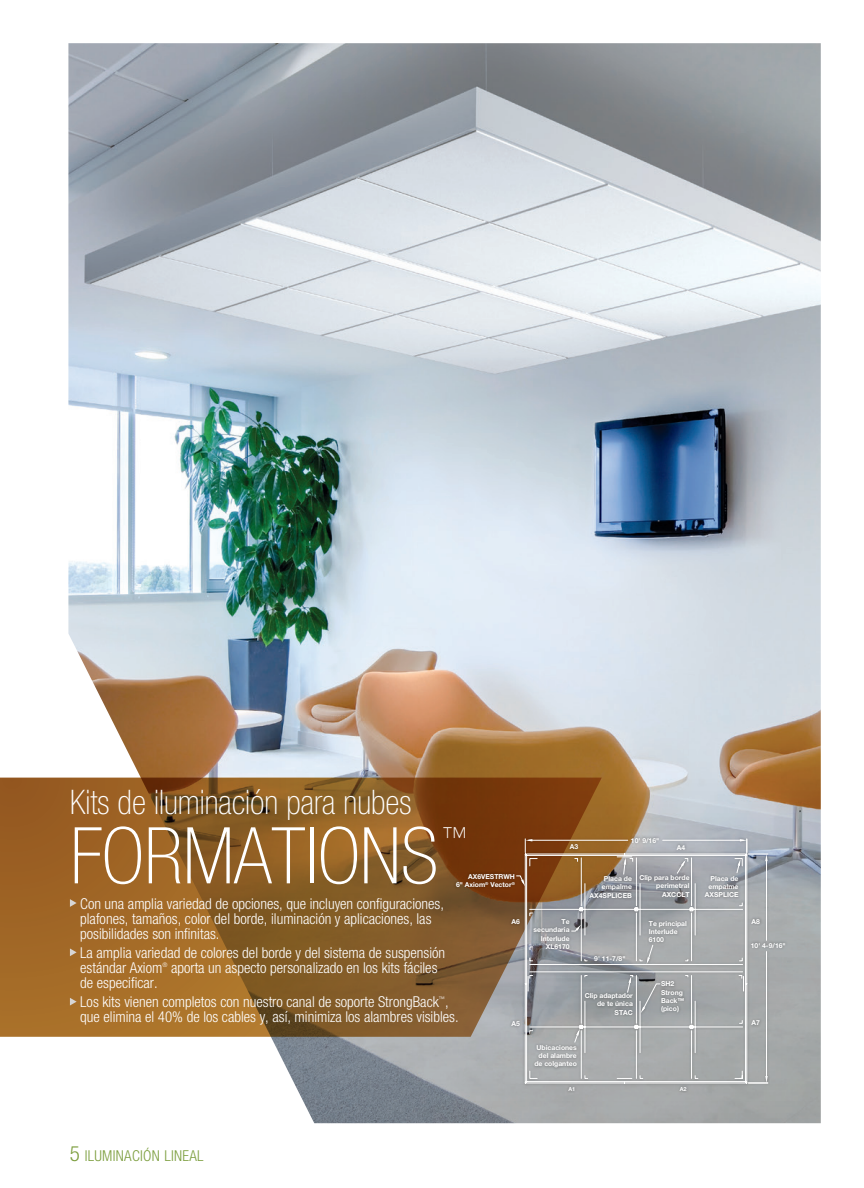
<style>
.page{position:relative;width:864px;height:1188px;background:#fff}
.page>*{position:absolute;margin:0;border:0;box-sizing:border-box;transform-origin:0 0}
.t1{font:100 condensed 78.45px "Helvetica Neue LT Std";color:#fff}
.t2{font:100 condensed 33.9px "Helvetica Neue LT Std";color:#fff}
.t3{font:100 condensed 26.4px "Helvetica Neue LT Std";color:#fff}
.t4{font:300 condensed 15px/15px "Helvetica Neue LT Std";color:#fff}
.bullet_copy_text{font:300 condensed 15px "Helvetica Neue LT Std";letter-spacing:.02em;color:#7c9e3e}
.t5{font:700 6.75px/8.2px "Helvetica Neue LT Std";color:#fff;text-align:right}
.t6{font:300 condensed 6.3px "Helvetica Neue LT Std";color:#fff}
.t7{font:700 5.55px "Helvetica Neue LT Std";color:#fff}
.s1{font-size:21px}
</style>
<div class="page">
<img style="left:68px;top:43px;width:753px;height:1080px">
<svg style="left:0;top:778px;width:602px;height:259px;background:#905e24"></svg>
<svg style="left:70px;top:899px;width:7px;height:8px"></svg>
<svg style="left:70px;top:948px;width:7px;height:8px"></svg>
<svg style="left:70px;top:998px;width:7px;height:8px"></svg>
<div style="left:453px;top:835px;width:335px;height:258px;background:#000;opacity:.33"></div>
<svg style="left:524px;top:852px;width:224px;height:232px;background:#a4a3a3"></svg>
<hr style="left:529px;top:840px;width:99px;height:1px;background:#fff">
<hr style="left:663px;top:840px;width:80px;height:1px;background:#fff">
<hr style="left:766px;top:858px;width:1px;height:82px;background:#fff">
<hr style="left:766px;top:952px;width:1px;height:128px;background:#fff">
<svg style="left:748px;top:1076px;width:20px;height:8px"></svg>
<svg style="left:737px;top:839px;width:31px;height:34px"></svg>
<svg style="left:516px;top:838px;width:16px;height:48px"></svg>
<svg style="left:627px;top:976px;width:4px;height:17px"></svg>
<svg style="left:571px;top:858px;width:115px;height:106px;background:#999795"></svg>
<svg style="left:574px;top:1029px;width:6px;height:14px"></svg>
<svg style="left:641px;top:984px;width:19px;height:29px"></svg>
<p class="t2" style="left:70px;top:783px;width:343px">Kits de iluminación para nubes</p>
<p class="t1" style="left:70px;top:812px;width:370px">FORMATIONS</p>
<p class="t3" style="left:442px;top:822px;width:28px">™</p>
<p class="t5" style="left:631px;top:836px;width:30px">10' 9/16"</p>
<p class="t5" style="left:570px;top:843px;width:10px">A3</p>
<p class="t5" style="left:677px;top:843px;width:10px">A4</p>
<p class="t5" style="left:456px;top:872px;width:60px">AX6VESTRWH<br>6" Axiom<sup>®</sup> Vector<sup>®</sup></p>
<p class="t5" style="left:590px;top:875px;width:44px">Placa de empalme<br>AX4SPLICEB</p>
<p class="t5" style="left:639px;top:874px;width:52px">Clip para borde perimetral<br>AXCCLT</p>
<p class="t5" style="left:705px;top:874px;width:35px">Placa de empalme<br>AXSPLICE</p>
<p class="t4" style="left:80px;top:896px;width:365px">Con una amplia variedad de opciones, que incluyen configuraciones, plafones, tamaños, color del borde, iluminación y aplicaciones, las posibilidades son infinitas.</p>
<p class="t4" style="left:80px;top:945px;width:366px">La amplia variedad de colores del borde y del sistema de suspensión estándar Axiom</p>
<p class="t5" style="left:512px;top:918px;width:10px">A6</p>
<p class="t5" style="left:534px;top:918px;width:37px">Te secundaria<br>Interlude<br>XL6170</p>
<p class="t5" style="left:649px;top:919px;width:40px;text-align:left">Te principal<br>Interlude<br>6100</p>
<p class="t5" style="left:594px;top:954px;width:33px">9' 11-7/8"</p>
<p class="t6" style="left:162px;top:961px;width:7px">®</p>
<p class="t4" style="left:171px;top:960px;width:268px">aporta un aspecto personalizado en los kits fáciles</p>
<p class="t4" style="left:80px;top:975px;width:79px">de especificar.</p>
<p class="t4" style="left:80px;top:994px;width:370px">Los kits vienen completos con nuestro canal de soporte StrongBack ,</p>
<p class="t5" style="left:585px;top:992px;width:50px">Clip adaptador de te única<br>STAC</p>
<p class="t5" style="left:661px;top:980px;width:25px;text-align:left">SH2<br>Strong<br>Back™ (pico)</p>
<p class="t6" style="left:439px;top:995px;width:8px">™</p>
<p class="t4" style="left:80px;top:1009px;width:380px">que elimina el 40% de los cables y, así, minimiza los alambres visibles.</p>
<p class="t5" style="left:512px;top:1019px;width:10px">A5</p>
<p class="t5" style="left:534px;top:1043px;width:44px">Ubicaciones del alambre de colganteo</p>
<p class="t7" style="left:568px;top:1085px;width:8px">A1</p>
<p class="t7" style="left:680px;top:1085px;width:8px">A2</p>
<p class="t5" style="left:752px;top:917px;width:10px">A8</p>
<p class="t5" style="left:751px;top:941px;width:37px">10' 4-9/16"</p>
<p class="t5" style="left:752px;top:1018px;width:10px">A7</p>
<p class="bullet_copy_text" style="left:70px;top:1147px;width:135px"><span class="s1">5</span> ILUMINACIÓN LINEAL</p>
</div>
